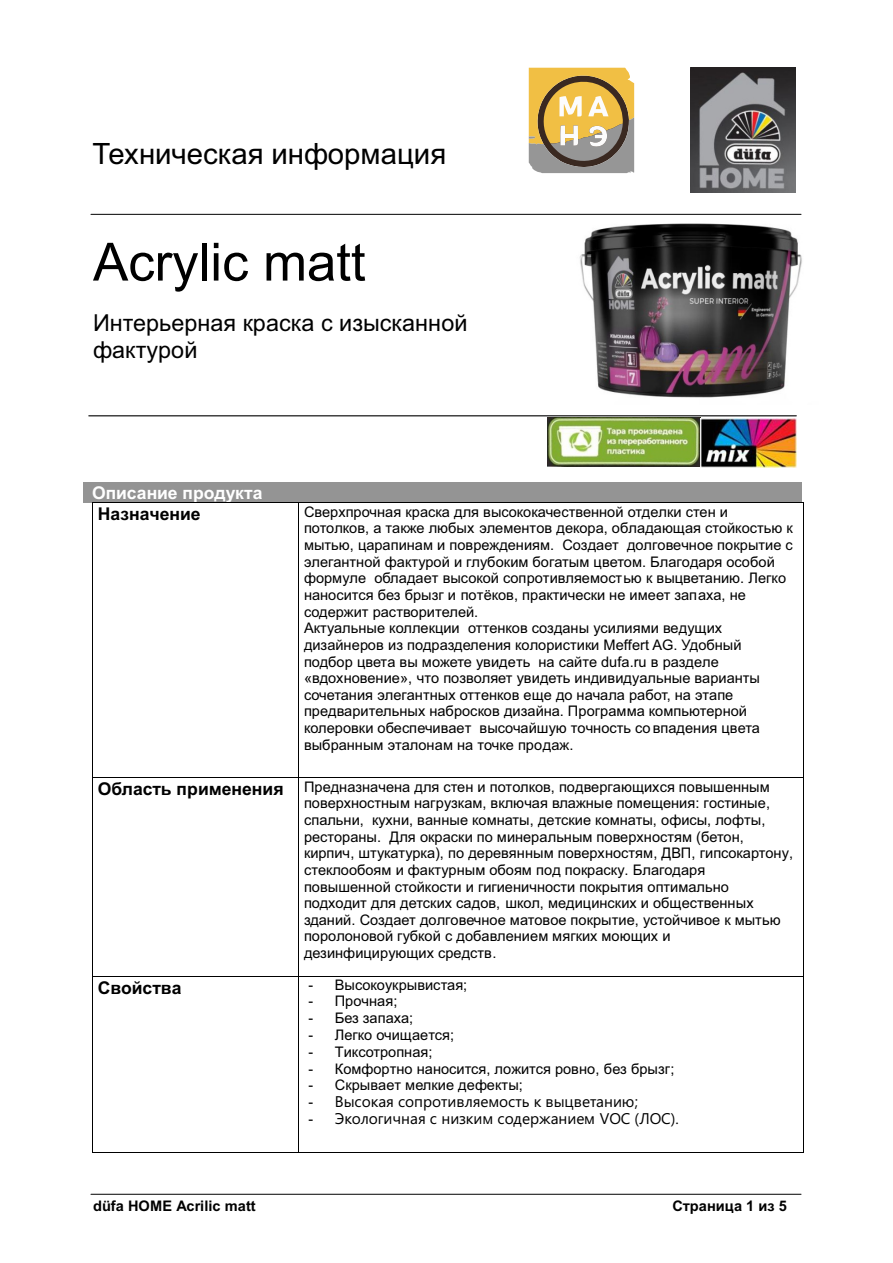
<style>
.page{position:relative;width:893px;height:1263px;background:#fff}
.page>*{position:absolute;margin:0;border:0;box-sizing:border-box;transform-origin:0 0}
.t1{font:52.8px "Arial";color:#000}
.t2{font:29.4px "Arial";color:#000}
.t3{font:23.4px/27px "Arial";color:#000}
.t4{font:700 17.55px "Arial";color:#000}
.t5{font:700 17.55px "Arial";color:#fff}
.t6{font:15.45px "Segoe UI";color:#000}
.t7{font:14.55px/16.6px "Arial";color:#000}
.t8{font:700 14.55px "Arial";color:#000}
.s1{font-weight:700;font-size:17.55px}
.s2{font-family:"Arial";font-size:14.55px}
</style>
<div class="page">
<hr style="left:91px;top:214px;width:710px;height:1px;background:#000">
<hr style="left:91px;top:1194px;width:710px;height:1px;background:#000">
<img style="left:690px;top:68px;width:106px;height:124px">
<img style="left:548px;top:418px;width:153px;height:48px">
<div style="left:83px;top:482px;width:718px;height:21px;background:#949494"></div>
<hr style="left:93px;top:503px;width:205px;height:1px;background:#000">
<hr style="left:299px;top:503px;width:504px;height:1px;background:#000">
<hr style="left:92px;top:503px;width:1px;height:274px;background:#000">
<hr style="left:298px;top:503px;width:1px;height:274px;background:#000">
<hr style="left:803px;top:503px;width:1px;height:274px;background:#000">
<hr style="left:93px;top:777px;width:205px;height:1px;background:#000">
<hr style="left:299px;top:777px;width:504px;height:1px;background:#000">
<hr style="left:92px;top:778px;width:1px;height:198px;background:#000">
<hr style="left:298px;top:778px;width:1px;height:198px;background:#000">
<hr style="left:803px;top:778px;width:1px;height:198px;background:#000">
<hr style="left:93px;top:976px;width:205px;height:1px;background:#000">
<hr style="left:299px;top:976px;width:504px;height:1px;background:#000">
<hr style="left:92px;top:976px;width:1px;height:176px;background:#000">
<hr style="left:93px;top:1152px;width:205px;height:1px;background:#000">
<hr style="left:298px;top:976px;width:1px;height:176px;background:#000">
<hr style="left:299px;top:1152px;width:504px;height:1px;background:#000">
<hr style="left:803px;top:976px;width:1px;height:176px;background:#000">
<hr style="left:89px;top:415px;width:707px;height:1px;background:#000">
<img style="left:701px;top:418px;width:95px;height:50px">
<img style="left:579px;top:223px;width:223px;height:175px">
<svg style="left:529px;top:67px;width:105px;height:106px;background:#bea468"></svg>
<h2 class="t2" style="left:92px;top:143px;width:355px">Техническая информация</h2>
<h1 class="t1" style="left:93px;top:242px;width:274px">Acrylic matt</h1>
<h3 class="t3" style="left:93px;top:312px;width:376px">Интерьерная краска с изысканной фактурой</h3>
<p class="t5" style="left:92px;top:486px;width:172px">Описание продукта</p>
<p class="t4" style="left:98px;top:507px;width:104px">Назначение</p>
<p class="t7" style="left:304px;top:505px;width:490px">Сверхпрочная краска для высококачественной отделки стен и потолков, а также любых элементов декора, обладающая стойкостью к мытью, царапинам и повреждениям. Создает долговечное покрытие с элегантной фактурой и глубоким богатым цветом. Благодаря особой формуле обладает высокой сопротивляемостью к выцветанию. Легко наносится без брызг и потёков, практически не имеет запаха, не содержит растворителей.<br>Актуальные коллекции оттенков созданы усилиями ведущих дизайнеров из подразделения колористики Meffert AG. Удобный подбор цвета вы можете увидеть на сайте dufa.ru в разделе «вдохновение», что позволяет увидеть индивидуальные варианты сочетания элегантных оттенков еще до начала работ, на этапе предварительных набросков дизайна. Программа компьютерной колеровки обеспечивает высочайшую точность со впадения цвета выбранным эталонам на точке продаж.</p>
<p class="t7" style="left:304px;top:780px;width:491px;text-indent:-206px"><span class="s1">Область применения</span> Предназначена для стен и потолков, подвергающихся повышенным поверхностным нагрузкам, включая влажные помещения: гостиные, спальни, кухни, ванные комнаты, детские комнаты, офисы, лофты, рестораны. Для окраски по минеральным поверхностям (бетон, кирпич, штукатурка), по деревянным поверхностям, ДВП, гипсокартону, стеклообоям и фактурным обоям под покраску. Благодаря повышенной стойкости и гигиеничности покрытия оптимально подходит для детских садов, школ, медицинских и общественных зданий. Создает долговечное матовое покрытие, устойчивое к мытью поролоновой губкой с добавлением мягких моющих и дезинфицирующих средств.</p>
<p class="t4" style="left:98px;top:981px;width:85px">Свойства</p>
<p class="t7" style="left:308px;top:977px;width:160px">- Высокоукрывистая;</p>
<p class="t7" style="left:308px;top:994px;width:90px">- Прочная;</p>
<p class="t7" style="left:308px;top:1011px;width:106px">- Без запаха;</p>
<p class="t7" style="left:308px;top:1028px;width:147px">- Легко очищается;</p>
<p class="t7" style="left:308px;top:1045px;width:126px">- Тиксотропная;</p>
<p class="t7" style="left:308px;top:1061px;width:368px">- Комфортно наносится, ложится ровно, без брызг;</p>
<p class="t7" style="left:308px;top:1078px;width:216px">- Скрывает мелкие дефекты;</p>
<p class="t6" style="left:308px;top:1096px;width:331px"><span class="s2">-</span> Высокая сопротивляемость к выцветанию;</p>
<p class="t6" style="left:308px;top:1112px;width:372px"><span class="s2">-</span> Экологичная с низким содержанием VOC (ЛОС).</p>
<p class="t8" style="left:93px;top:1200px;width:164px">düfa HOME Acrilic matt</p>
<p class="t8" style="left:672px;top:1200px;width:116px">Страница 1 из 5</p>
</div>
